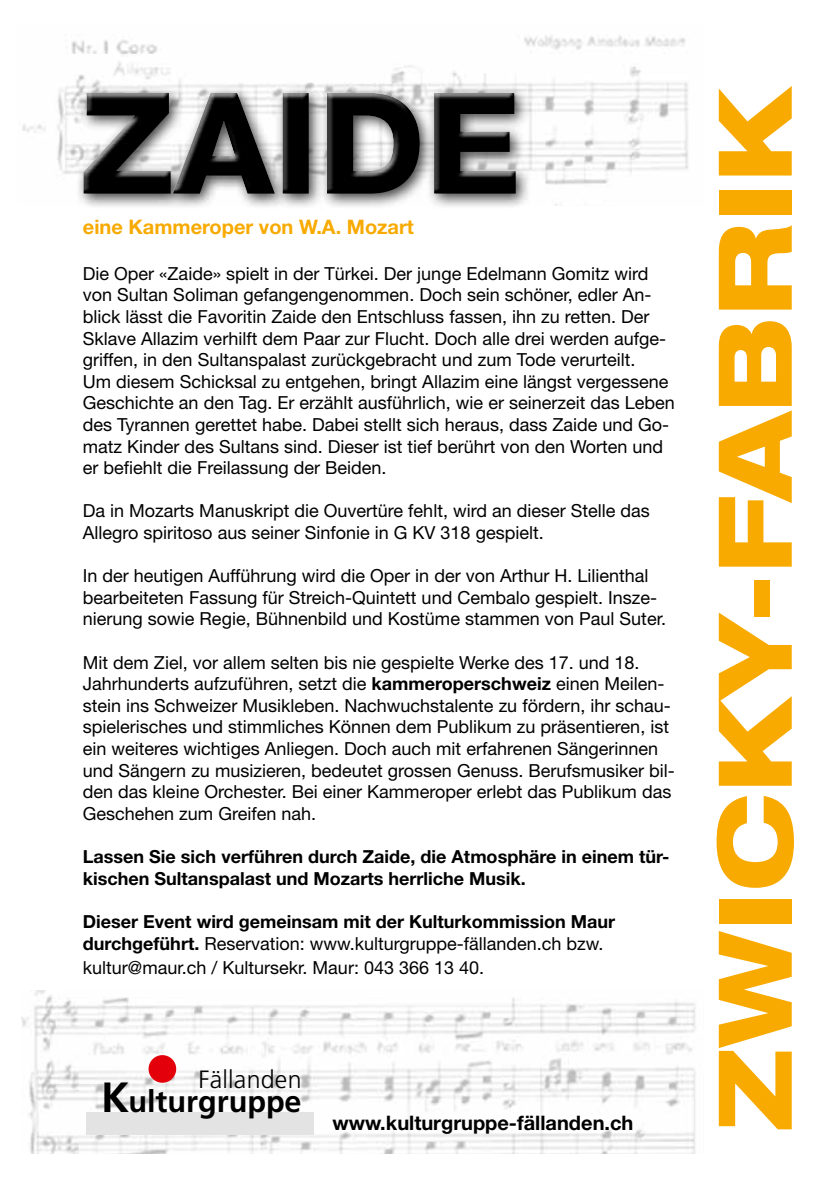
<style>
.page{position:relative;width:840px;height:1191px;background:#fff}
.page>*{position:absolute;margin:0;border:0;box-sizing:border-box;transform-origin:0 0}
.t1{font:800 expanded 102px "Helvetica Neue";color:#f8aa00}
.t2{font:700 30.6px "Frutiger";color:#000}
.t3{font:300 25px "Frutiger";letter-spacing:.01em;color:#000}
.t4{font:700 20px "Helvetica Neue";color:#000}
.t5{font:700 20px "Helvetica Neue";color:#f8aa00}
.t6{font:18px/21.6px "Helvetica Neue";color:#000}
.t7{font:700 18px/21.6px "Helvetica Neue";color:#000}
.t8{font:300 7.6px "Myriad Pro";color:#000}
.s1{font-weight:700}
.s2{font-weight:400}
.s3{font-size:42.2px}
</style>
<div class="page">
<img style="left:22px;top:35px;width:667px;height:171px">
<img style="left:21px;top:990px;width:675px;height:163px">
<div style="left:86px;top:1111px;width:228px;height:23px;background:#e3e3e3"></div>
<div style="left:148px;top:1055px;width:28px;height:27px;background:#e3000b;border-radius:50%"></div>
<div style="left:76px;top:85px;width:455px;height:125px;background:#000;opacity:.75"></div>
<div style="left:77px;top:86px;width:442px;height:111px;background:#fff;opacity:.75"></div>
<div style="left:79px;top:89px;width:442px;height:111px;background:#000;opacity:.75"></div>
<p class="t5" style="left:83px;top:214px;width:332px">eine Kammeroper von W.A. Mozart</p>
<p class="t6" style="left:83px;top:262px;width:593px">Die Oper «Zaide» spielt in der Türkei. Der junge Edelmann Gomitz wird von Sultan Soliman gefangengenommen. Doch sein schöner, edler An&shy;blick lässt die Favoritin Zaide den Entschluss fassen, ihn zu retten. Der Sklave Allazim verhilft dem Paar zur Flucht. Doch alle drei werden aufge&shy;griffen, in den Sultanspalast zurückgebracht und zum Tode verurteilt.<br>Um diesem Schicksal zu entgehen, bringt Allazim eine längst vergessene Geschichte an den Tag. Er erzählt ausführlich, wie er seinerzeit das Leben des Tyrannen gerettet habe. Dabei stellt sich heraus, dass Zaide und Go&shy;matz Kinder des Sultans sind. Dieser ist tief berührt von den Worten und er befiehlt die Freilassung der Beiden.</p>
<p class="t6" style="left:83px;top:500px;width:568px">Da in Mozarts Manuskript die Ouvertüre fehlt, wird an dieser Stelle das<br>Allegro spiritoso aus seiner Sinfonie in G KV 318 gespielt.</p>
<p class="t6" style="left:83px;top:564px;width:584px">In der heutigen Aufführung wird die Oper in der von Arthur H. Lilienthal bearbeiteten Fassung für Streich-Quintett und Cembalo gespielt. Insze&shy;nierung sowie Regie, Bühnenbild und Kostüme stammen von Paul Suter.</p>
<p class="t6" style="left:83px;top:651px;width:593px">Mit dem Ziel, vor allem selten bis nie gespielte Werke des 17. und 18.<br>Jahrhunderts aufzuführen, setzt die <span class="s1">kammeroperschweiz</span> einen Meilen&shy;stein ins Schweizer Musikleben. Nachwuchstalente zu fördern, ihr schau&shy;spielerisches und stimmliches Können dem Publikum zu präsentieren, ist ein weiteres wichtiges Anliegen. Doch auch mit erfahrenen Sängerinnen und Sängern zu musizieren, bedeutet grossen Genuss. Berufsmusiker bil&shy;den das kleine Orchester. Bei einer Kammeroper erlebt das Publikum das Geschehen zum Greifen nah.</p>
<p class="t7" style="left:83px;top:845px;width:587px">Lassen Sie sich verführen durch Zaide, die Atmosphäre in einem tür&shy;kischen Sultanspalast und Mozarts herrliche Musik.</p>
<p class="t7" style="left:83px;top:910px;width:533px">Dieser Event wird gemeinsam mit der Kulturkommission Maur durchgeführt. <span class="s2">Reservation: www.kulturgruppe-fällanden.ch bzw.</span></p>
<p class="t6" style="left:83px;top:956px;width:402px">kultur@maur.ch / Kultursekr. Maur: 043 366 13 40.</p>
<p class="t8" style="left:260px;top:878px;width:40px">Bolt Graphix,</p>
<p class="t8" style="left:260px;top:914px;width:72px">Kulturgruppe Fällanden</p>
<h3 class="t3" style="left:198px;top:1065px;width:105px">Fällanden</h3>
<h2 class="t2" style="left:101px;top:1083px;width:202px"><span class="s3">K</span>ulturgruppe</h2>
<p class="t4" style="left:332px;top:1110px;width:302px">www.kulturgruppe-fällanden.ch</p>
<h1 class="t1" style="left:689px;top:1131px;width:1046px;rotate:-90deg">ZWICKY-FABRIK</h1>
</div>
